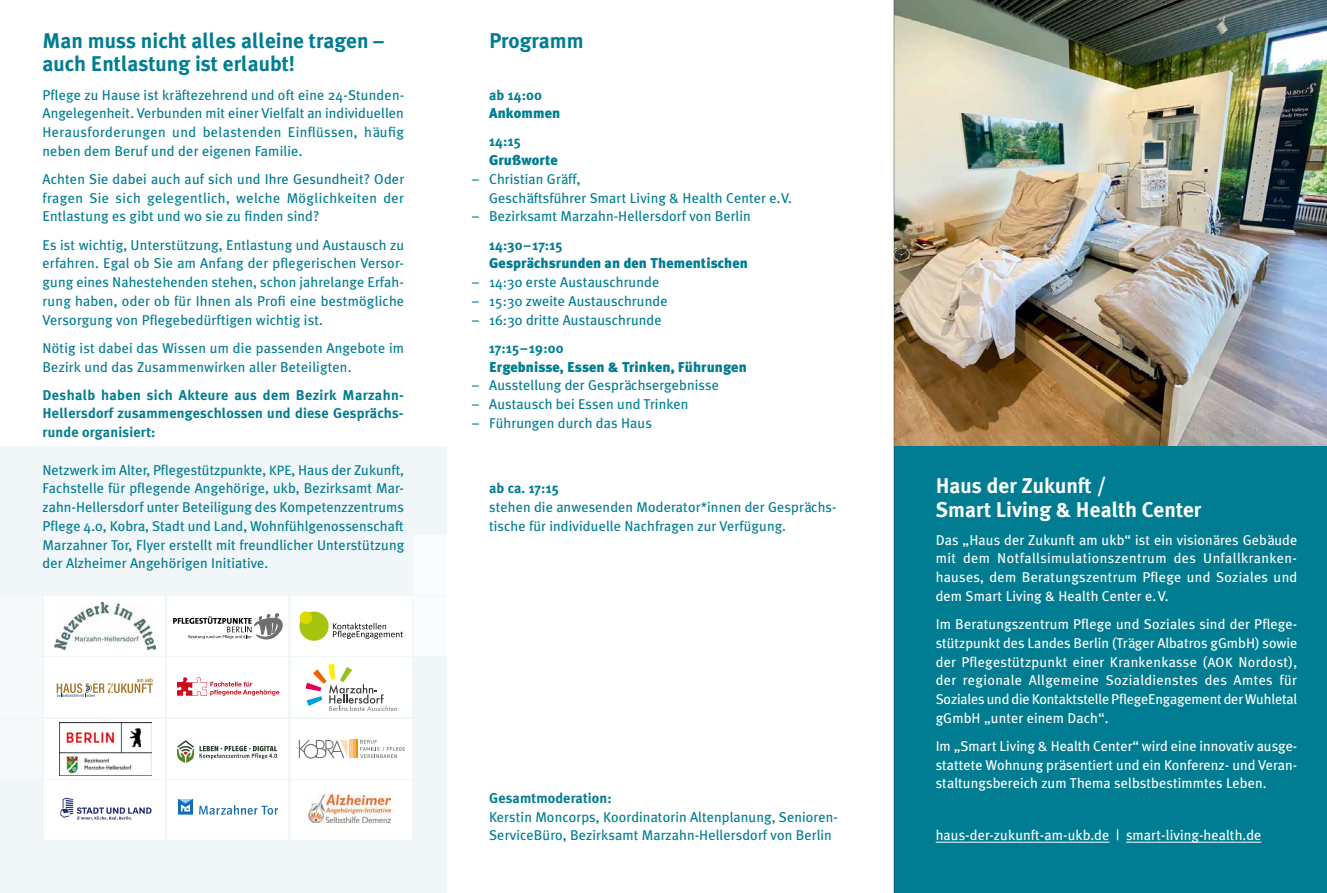
<style>
.page{position:relative;width:1327px;height:893px;background:#fff}
.page>*{position:absolute;margin:0;border:0;box-sizing:border-box;transform-origin:0 0}
.t1{font:700 21.3px/23.2px "Meta Plus";color:#007d92}
.t2{font:700 21.3px/23.2px "Meta Plus";color:#fff}
.t3{font:14.25px/18.8px "Meta Plus";letter-spacing:.005em;color:#007d92}
.t4{font:14.25px/18.8px "Meta Plus";letter-spacing:.005em;color:#fff;text-align:justify}
.t5{font:700 14.25px/18.8px "Meta Plus";letter-spacing:.01em;color:#007d92;text-align:justify}
.t6{font:900 14.25px "Meta Plus";letter-spacing:.005em;color:#007d92}
.s1{font-size:13.5px}
</style>
<div class="page">
<div style="left:0;top:446px;width:446px;height:447px;background:#f1f6f8"></div>
<div style="left:414px;top:585px;width:66px;height:59px;background:#fff"></div>
<div style="left:167px;top:596px;width:121px;height:60px;background:#fff"></div>
<svg style="left:173px;top:614px;width:109px;height:25px"></svg>
<div style="left:44px;top:596px;width:121px;height:60px;background:#fff"></div>
<img style="left:54px;top:603px;width:101px;height:47px">
<div style="left:291px;top:596px;width:121px;height:60px;background:#fff"></div>
<div style="left:299px;top:612px;width:30px;height:29px;background:#a4c40f;border-radius:50%"></div>
<div style="left:300px;top:611px;width:12px;height:13px;background:#d9da00;border-radius:50%"></div>
<svg style="left:333px;top:623px;width:70px;height:16px"></svg>
<div style="left:414px;top:647px;width:66px;height:59px;background:linear-gradient(to right,#edf4f6,#fff)"></div>
<div style="left:167px;top:658px;width:121px;height:59px;background:#fff"></div>
<svg style="left:177px;top:677px;width:102px;height:19px"></svg>
<div style="left:44px;top:658px;width:121px;height:59px;background:#fff"></div>
<svg style="left:57px;top:678px;width:96px;height:19px"></svg>
<div style="left:291px;top:658px;width:121px;height:59px;background:#fff"></div>
<svg style="left:305px;top:664px;width:92px;height:47px"></svg>
<div style="left:414px;top:708px;width:66px;height:59px;background:#f8fafb"></div>
<div style="left:0;top:596px;width:42px;height:60px;background:#f6f9fa"></div>
<div style="left:0;top:658px;width:42px;height:59px;background:#f6f9fa"></div>
<div style="left:0;top:719px;width:42px;height:59px;background:#f6f9fa"></div>
<div style="left:44px;top:719px;width:121px;height:59px;background:#fff"></div>
<img style="left:60px;top:722px;width:91px;height:52px">
<div style="left:291px;top:719px;width:121px;height:59px;background:#fff"></div>
<hr style="left:353px;top:740px;width:3px;height:18px;background:#f8b45a">
<hr style="left:349px;top:740px;width:3px;height:18px;background:#fbca8b">
<svg style="left:299px;top:740px;width:48px;height:19px"></svg>
<svg style="left:357px;top:740px;width:48px;height:18px"></svg>
<div style="left:167px;top:780px;width:121px;height:60px;background:#fff"></div>
<svg style="left:199px;top:805px;width:79px;height:10px"></svg>
<svg style="left:178px;top:799px;width:15px;height:16px"></svg>
<div style="left:44px;top:780px;width:121px;height:60px;background:#fff"></div>
<svg style="left:60px;top:798px;width:92px;height:22px"></svg>
<div style="left:291px;top:780px;width:121px;height:60px;background:#fff"></div>
<img style="left:308px;top:795px;width:83px;height:27px">
<div style="left:167px;top:719px;width:121px;height:59px;background:#fff"></div>
<svg style="left:177px;top:740px;width:100px;height:23px"></svg>
<img style="left:894px;top:0;width:433px;height:446px">
<div style="left:894px;top:446px;width:433px;height:447px;background:#007d92"></div>
<hr style="left:935px;top:842px;width:174px;height:1px;background:#fff">
<hr style="left:1126px;top:842px;width:135px;height:1px;background:#fff">
<div style="left:414px;top:535px;width:34px;height:59px;background:#fff"></div>
<div style="left:414px;top:596px;width:34px;height:60px;background:#fff"></div>
<hr style="left:893px;top:0;width:1px;height:893px;background:#c5c6c6">
<h1 class="t1" style="left:43px;top:29px;width:342px">Man muss nicht alles alleine tragen – auch Entlastung ist erlaubt!</h1>
<p class="t3" style="left:43px;top:85px;width:363px;text-align:justify">Pflege zu Hause ist kräftezehrend und oft eine 24-Stunden-Angelegenheit. Verbunden mit einer Vielfalt an individuellen Herausforderungen und belastenden Einflüssen, häufig neben dem Beruf und der eigenen Familie.</p>
<p class="t3" style="left:43px;top:170px;width:363px;text-align:justify">Achten Sie dabei auch auf sich und Ihre Gesundheit? Oder fragen Sie sich gelegentlich, welche Möglichkeiten der Entlastung es gibt und wo sie zu finden sind?</p>
<p class="t3" style="left:43px;top:235px;width:363px;text-align:justify">Es ist wichtig, Unterstützung, Entlastung und Austausch zu erfahren. Egal ob Sie am Anfang der pflegerischen Versor&shy;gung eines Nahestehenden stehen, schon jahrelange Erfah&shy;rung haben, oder ob für Ihnen als Profi eine bestmögliche Versorgung von Pflegebedürftigen wichtig ist.</p>
<p class="t3" style="left:43px;top:338px;width:363px">Nötig ist dabei das Wissen um die passenden Angebote im<br>Bezirk und das Zusammenwirken aller Beteiligten.</p>
<p class="t5" style="left:43px;top:385px;width:363px">Deshalb haben sich Akteure aus dem Bezirk Marzahn-Hellersdorf zusammengeschlossen und diese Gesprächs&shy;runde organisiert:</p>
<p class="t3" style="left:43px;top:460px;width:363px;text-align:justify">Netzwerk im Alter, Pflegestützpunkte, <span class="s1">KPE</span>, Haus der Zukunft, Fachstelle für pflegende Angehörige, ukb, Bezirksamt Mar&shy;zahn-Hellersdorf unter Beteiligung des Kompetenzzentrums Pflege 4.0, Kobra, Stadt und Land, Wohnfühlgenossenschaft Marzahner Tor, Flyer erstellt mit freundlicher Unterstützung der Alzheimer Angehörigen Initiative.</p>
<h1 class="t1" style="left:489px;top:29px;width:96px">Programm</h1>
<p class="t5" style="left:489px;top:85px;width:54px">ab 14:00</p>
<p class="t6" style="left:489px;top:105px;width:73px">Ankommen</p>
<p class="t5" style="left:489px;top:132px;width:33px">14:15</p>
<p class="t6" style="left:489px;top:152px;width:70px">Grußworte</p>
<p class="t3" style="left:489px;top:170px;width:304px;text-indent:-17px">– Christian Gräff,<br>Geschäftsführer Smart Living &amp; Health Center e.V.</p>
<p class="t3" style="left:472px;top:207px;width:280px">– Bezirksamt Marzahn-Hellersdorf von Berlin</p>
<p class="t5" style="left:489px;top:235px;width:75px">14:30– 17:15</p>
<p class="t6" style="left:489px;top:255px;width:260px">Gesprächsrunden an den Thementischen</p>
<p class="t3" style="left:472px;top:273px;width:189px">– 14:30 erste Austauschrunde</p>
<p class="t3" style="left:472px;top:291px;width:197px">– 15:30 zweite Austauschrunde</p>
<p class="t3" style="left:472px;top:310px;width:191px">– 16:30 dritte Austauschrunde</p>
<p class="t5" style="left:489px;top:338px;width:76px">17:15– 19:00</p>
<p class="t6" style="left:489px;top:358px;width:259px">Ergebnisse, Essen &amp; Trinken, Führungen</p>
<p class="t3" style="left:472px;top:376px;width:248px">– Ausstellung der Gesprächsergebnisse</p>
<p class="t3" style="left:472px;top:395px;width:218px">– Austausch bei Essen und Trinken</p>
<p class="t3" style="left:472px;top:413px;width:181px">– Führungen durch das Haus</p>
<p class="t5" style="left:489px;top:479px;width:71px">ab ca. 17:15</p>
<p class="t3" style="left:489px;top:498px;width:349px">stehen die anwesenden Moderator*innen der Gesprächs&shy;tische für individuelle Nachfragen zur Verfügung.</p>
<p class="t5" style="left:489px;top:788px;width:124px">Gesamtmoderation:</p>
<p class="t3" style="left:489px;top:807px;width:350px">Kerstin Moncorps, Koordinatorin Altenplanung, Senioren-<br>ServiceBüro, Bezirksamt Marzahn-Hellersdorf von Berlin</p>
<h1 class="t2" style="left:935px;top:474px;width:267px">Haus der Zukunft /<br>Smart Living &amp; Health Center</h1>
<p class="t4" style="left:935px;top:530px;width:363px">Das „Haus der Zukunft am ukb“ ist ein visionäres Gebäude mit dem Notfallsimulationszentrum des Unfallkranken&shy;hauses, dem Beratungszentrum Pflege und Soziales und dem Smart Living &amp; Health Center e.V.</p>
<p class="t4" style="left:935px;top:615px;width:363px">Im Beratungszentrum Pflege und Soziales sind der Pflege&shy;stützpunkt des Landes Berlin (Träger Albatros gGmbH) sowie der Pflegestützpunkt einer Krankenkasse (<span class="s1">AOK</span> Nordost), der regionale Allgemeine Sozialdienstes des Amtes für Soziales und die Kontaktstelle PflegeEngagement der Wuhletal gGmbH „unter einem Dach“.</p>
<p class="t4" style="left:935px;top:736px;width:363px">Im „Smart Living &amp; Health Center“ wird eine innovativ ausge&shy;stattete Wohnung präsentiert und ein Konferenz- und Veran&shy;staltungsbereich zum Thema selbstbestimmtes Leben.</p>
<p class="t4" style="left:935px;top:826px;width:327px">haus-der-zukunft-am-ukb.de | smart-living-health.de</p>
</div>
